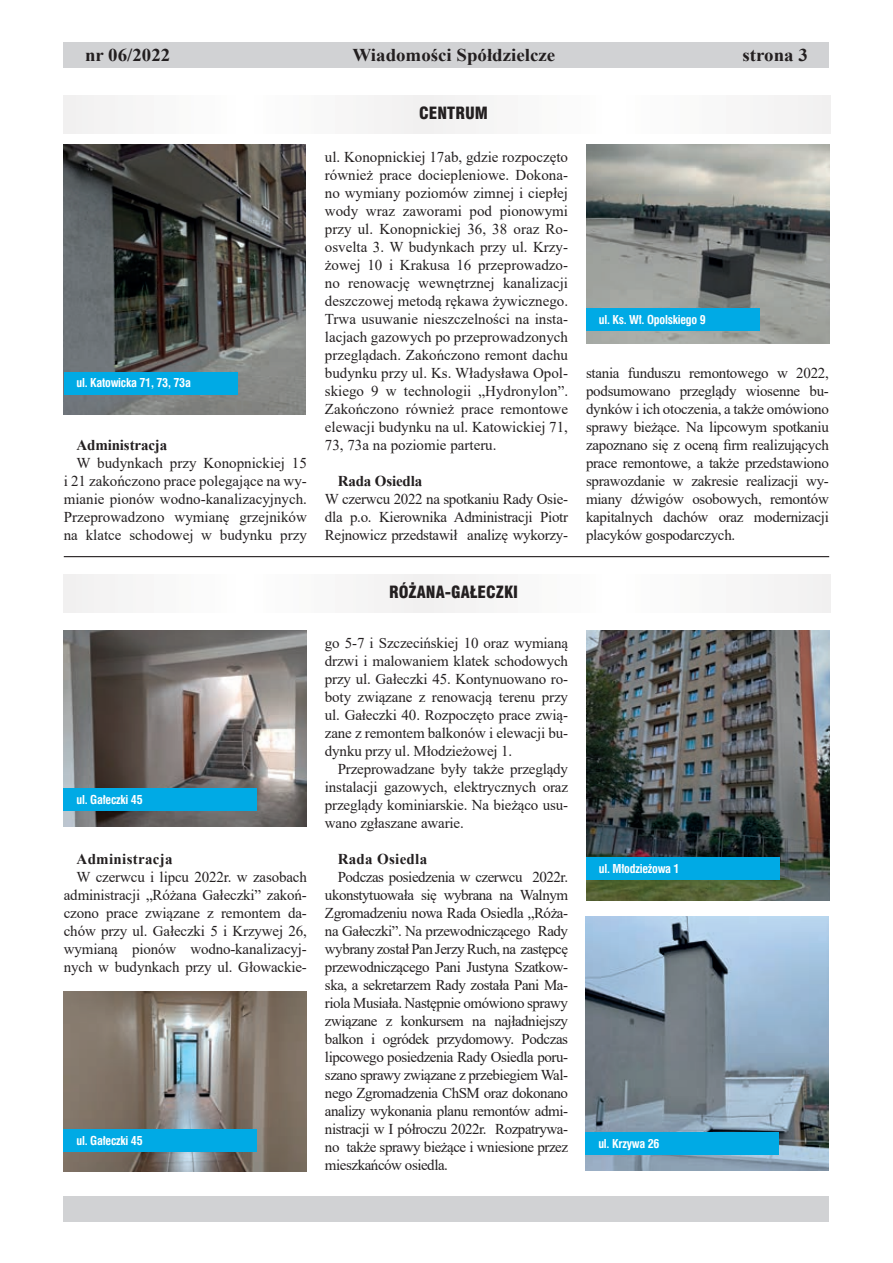
<style>
.page{position:relative;width:893px;height:1263px;background:#fff}
.page>*{position:absolute;margin:0;border:0;box-sizing:border-box;transform-origin:0 0}
.t1{font:700 18px "Times New Roman";color:#231f20;scale:1.05 1}
.t2{font:16.5px "Swis 721 Blk Cn EU";color:#231f20}
.t3{font:15px/18px "Times New Roman";letter-spacing:-.01em;color:#231f20;text-align:justify}
.t4{font:700 15px "Times New Roman";letter-spacing:.005em;color:#231f20}
.t5{font:700 12px "Swis 721 Cn EU";letter-spacing:-.02em;color:#fff}
</style>
<div class="page">
<div style="left:64px;top:42px;width:765px;height:26px;background:#d1d2d4"></div>
<div style="left:64px;top:1196px;width:765px;height:26px;background:#d1d2d4"></div>
<div style="left:64px;top:95px;width:766px;height:38px;background:#f8f8f8"></div>
<div style="left:64px;top:574px;width:766px;height:38px;background:#f8f8f8"></div>
<img style="left:64px;top:144px;width:241px;height:270px">
<hr style="left:64px;top:556px;width:765px;height:1px;background:#231f20">
<img style="left:64px;top:630px;width:243px;height:197px">
<img style="left:586px;top:917px;width:243px;height:253px">
<img style="left:586px;top:630px;width:243px;height:270px">
<img style="left:64px;top:991px;width:243px;height:180px">
<div style="left:64px;top:788px;width:193px;height:23px;background:#00aae5"></div>
<div style="left:586px;top:1132px;width:193px;height:23px;background:#00aae5"></div>
<div style="left:586px;top:857px;width:193px;height:23px;background:#00aae5"></div>
<div style="left:64px;top:1129px;width:193px;height:23px;background:#00aae5"></div>
<div style="left:64px;top:372px;width:174px;height:22px;background:#00aae5"></div>
<img style="left:586px;top:144px;width:243px;height:200px">
<div style="left:586px;top:308px;width:174px;height:23px;background:#00aae5"></div>
<p class="t1" style="left:85px;top:42px;width:83px">nr 06/2022</p>
<p class="t1" style="left:352px;top:42px;width:195px">Wiadomości Spółdzielcze</p>
<p class="t1" style="left:743px;top:42px;width:64px">strona 3</p>
<p class="t5" style="left:77px;top:376px;width:116px">ul. Katowicka 71, 73, 73a</p>
<p class="t4" style="left:77px;top:434px;width:92px">Administracja</p>
<p class="t3" style="left:64px;top:454px;width:245px;text-indent:13px">W budynkach przy Konopnickiej 15 i 21 zakończono prace polegające na wy&shy;mianie pionów wodno-kanalizacyjnych.<br>Przeprowadzono wymianę grzejników na klatce schodowej w budynku przy</p>
<p class="t5" style="left:77px;top:792px;width:68px">ul. Gałeczki 45</p>
<p class="t4" style="left:77px;top:848px;width:98px">Administracja</p>
<p class="t3" style="left:64px;top:868px;width:245px;text-indent:13px">W czerwcu i lipcu 2022r. w zasobach administracji „Różana Gałeczki” zakoń&shy;czono prace związane z remontem da&shy;chów przy ul. Gałeczki 5 i Krzywej 26, wymianą pionów wodno-kanalizacyj&shy;nych w budynkach przy ul. Głowackie-</p>
<p class="t5" style="left:77px;top:1133px;width:68px">ul. Gałeczki 45</p>
<p class="t2" style="left:419px;top:103px;width:70px">CENTRUM</p>
<p class="t3" style="left:325px;top:148px;width:245px">ul. Konopnickiej 17ab, gdzie rozpoczęto również prace dociepleniowe. Dokona&shy;no wymiany poziomów zimnej i ciepłej wody wraz zaworami pod pionowymi przy ul. Konopnickiej 36, 38 oraz Ro&shy;osvelta 3. W budynkach przy ul. Krzy&shy;żowej 10 i Krakusa 16 przeprowadzo&shy;no renowację wewnętrznej kanalizacji deszczowej metodą rękawa żywicznego.<br>Trwa usuwanie nieszczelności na insta&shy;lacjach gazowych po przeprowadzonych przeglądach. Zakończono remont dachu budynku przy ul. Ks. Władysława Opol&shy;skiego 9 w technologii „Hydronylon”.<br>Zakończono również prace remontowe elewacji budynku na ul. Katowickiej 71, 73, 73a na poziomie parteru.</p>
<p class="t4" style="left:338px;top:470px;width:86px">Rada Osiedla</p>
<p class="t3" style="left:325px;top:490px;width:245px">W czerwcu 2022 na spotkaniu Rady Osie&shy;dla p.o. Kierownika Administracji Piotr Rejnowicz przedstawił analizę wykorzy-</p>
<p class="t2" style="left:389px;top:582px;width:130px">RÓŻANA-GAŁECZKI</p>
<p class="t3" style="left:325px;top:634px;width:245px">go 5-7 i Szczecińskiej 10 oraz wymianą drzwi i malowaniem klatek schodowych przy ul. Gałeczki 45. Kontynuowano ro&shy;boty związane z renowacją terenu przy ul. Gałeczki 40. Rozpoczęto prace zwią&shy;zane z remontem balkonów i elewacji bu&shy;dynku przy ul. Młodzieżowej 1.</p>
<p class="t3" style="left:325px;top:760px;width:245px;text-indent:13px">Przeprowadzane były także przeglądy instalacji gazowych, elektrycznych oraz przeglądy kominiarskie. Na bieżąco usu&shy;wano zgłaszane awarie.</p>
<p class="t4" style="left:338px;top:848px;width:91px">Rada Osiedla</p>
<p class="t3" style="left:325px;top:868px;width:245px;text-indent:13px">Podczas posiedzenia w czerwcu 2022r. ukonstytuowała się wybrana na Walnym Zgromadzeniu nowa Rada Osiedla „Róża&shy;na Gałeczki”. Na przewodniczącego Rady wybrany został Pan Jerzy Ruch, na zastępcę przewodniczącego Pani Justyna Szatkow&shy;ska, a sekretarzem Rady została Pani Ma&shy;riola Musiała. Następnie omówiono sprawy związane z konkursem na najładniejszy balkon i ogródek przydomowy. Podczas lipcowego posiedzenia Rady Osiedla poru&shy;szano sprawy związane z przebiegiem Wal&shy;nego Zgromadzenia ChSM oraz dokonano analizy wykonania planu remontów admi&shy;nistracji w I półroczu 2022r. Rozpatrywa&shy;no także sprawy bieżące i wniesione przez mieszkańców osiedla.</p>
<p class="t5" style="left:599px;top:312px;width:108px">ul. Ks. Wł. Opolskiego 9</p>
<p class="t3" style="left:586px;top:364px;width:244px">stania funduszu remontowego w 2022, podsumowano przeglądy wiosenne bu&shy;dynków i ich otoczenia, a także omówiono sprawy bieżące. Na lipcowym spotkaniu zapoznano się z oceną firm realizujących prace remontowe, a także przedstawiono sprawozdanie w zakresie realizacji wy&shy;miany dźwigów osobowych, remontów kapitalnych dachów oraz modernizacji placyków gospodarczych.</p>
<p class="t5" style="left:599px;top:861px;width:82px">ul. Młodzieżowa 1</p>
<p class="t5" style="left:598px;top:1136px;width:63px">ul. Krzywa 26</p>
</div>
